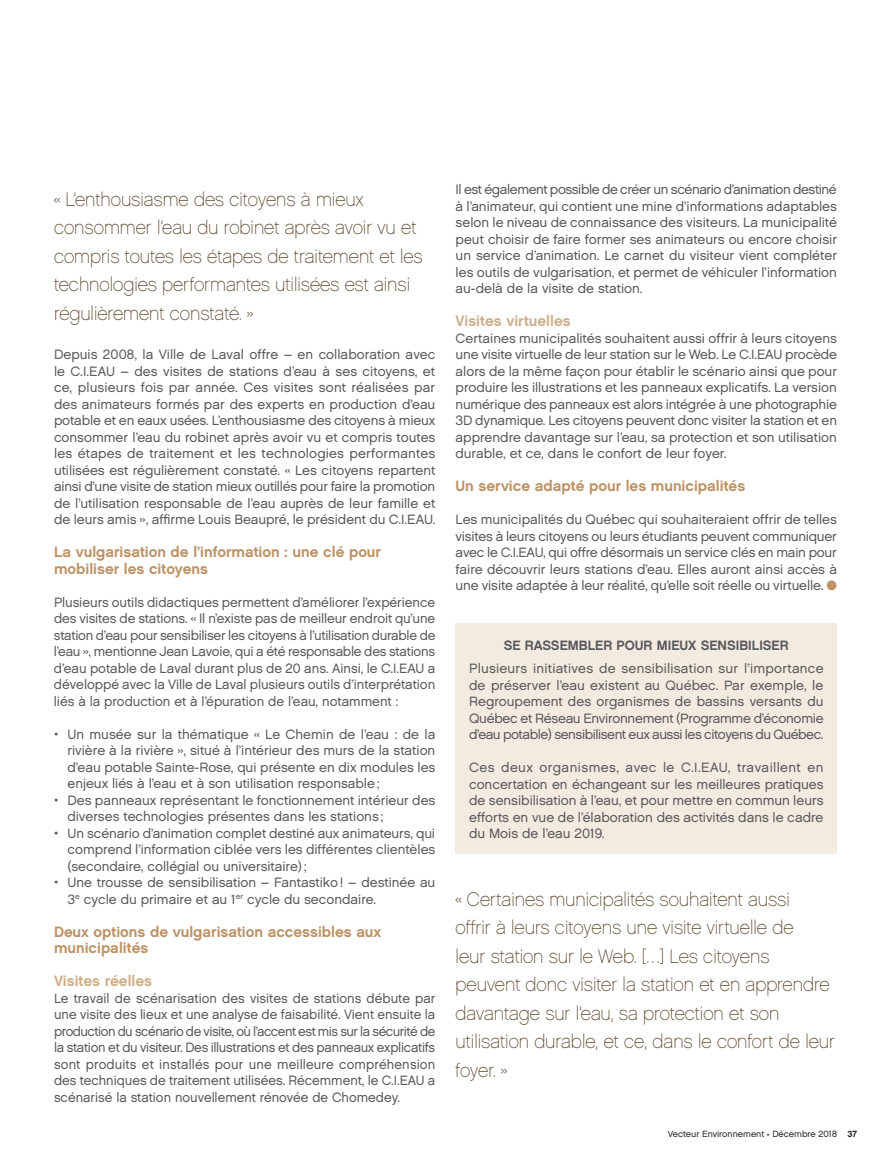
<style>
.page{position:relative;width:891px;height:1161px;background:#fff}
.page>*{position:absolute;margin:0;border:0;box-sizing:border-box;transform-origin:0 0}
.t1{font:19.5px/28.5px "Chalet Paris Nineteen Sixty";color:#574227;scale:.92 1}
.t2{font:15px/16.5px "Chalet New York Nineteen Sixty";color:#bd9264}
.t3{font:15px "Chalet New York Nineteen Sixty";color:#ceae89}
.t4{font:13.5px/16.5px "Chalet London Nineteen Sixty";color:#57585a;text-align:justify}
.t5{font:13.5px "Chalet New York Nineteen Sixty";color:#57585a}
.t6{font:9px "Chalet London Nineteen Sixty";color:#231f20}
.s1{color:#bd9264}
.s2{font-family:"Chalet New York Nineteen Sixty"}
</style>
<div class="page">
<div style="left:456px;top:623px;width:381px;height:231px;background:#f3eae0"></div>
<h1 class="t1" style="left:54px;top:185px;width:402px">« L’enthousiasme des citoyens à mieux consommer l’eau du robinet après avoir vu et compris toutes les étapes de traitement et les technologies performantes utilisées est ainsi régulièrement constaté. »</h1>
<p class="t4" style="left:54px;top:346px;width:383px">Depuis 2008, la Ville de Laval offre – en collaboration avec le C.I.EAU – des visites de stations d’eau à ses citoyens, et ce, plusieurs fois par année. Ces visites sont réalisées par des animateurs formés par des experts en production d’eau potable et en eaux usées. L’enthousiasme des citoyens à mieux consommer l’eau du robinet après avoir vu et compris toutes les étapes de traitement et les technologies performantes utilisées est régulièrement constaté. « Les citoyens repartent ainsi d’une visite de station mieux outillés pour faire la promotion de l’utilisation responsable de l’eau auprès de leur famille et de leurs amis », affirme Louis Beaupré, le président du C.I.EAU.</p>
<p class="t2" style="left:54px;top:544px;width:329px">La vulgarisation de l’information : une clé pour mobiliser les citoyens</p>
<p class="t4" style="left:54px;top:594px;width:383px">Plusieurs outils didactiques permettent d’améliorer l’expérience des visites de stations. « Il n’existe pas de meilleur endroit qu’une station d’eau pour sensibiliser les citoyens à l’utilisation durable de l’eau », mentionne Jean Lavoie, qui a été responsable des stations d’eau potable de Laval durant plus de 20 ans. Ainsi, le C.I.EAU a développé avec la Ville de Laval plusieurs outils d’interprétation liés à la production et à l’épuration de l’eau, notamment :</p>
<p class="t4" style="left:68px;top:726px;width:369px;text-indent:-14px">• Un musée sur la thématique « Le Chemin de l’eau : de la rivière à la rivière », situé à l’intérieur des murs de la station d’eau potable Sainte-Rose, qui présente en dix modules les enjeux liés à l’eau et à son utilisation responsable;</p>
<p class="t4" style="left:68px;top:792px;width:369px;text-indent:-14px">• Des panneaux représentant le fonctionnement intérieur des diverses technologies présentes dans les stations;</p>
<p class="t4" style="left:68px;top:825px;width:369px;text-indent:-14px">• Un scénario d’animation complet destiné aux animateurs, qui comprend l’information ciblée vers les différentes clientèles (secondaire, collégial ou universitaire);</p>
<p class="t4" style="left:68px;top:874px;width:369px;text-indent:-14px">• Une trousse de sensibilisation – Fantastiko! – destinée au<br>3<sup>e</sup> cycle du primaire et au 1<sup>er</sup> cycle du secondaire.</p>
<p class="t2" style="left:54px;top:923px;width:329px">Deux options de vulgarisation accessibles aux municipalités</p>
<p class="t3" style="left:54px;top:972px;width:100px">Visites réelles</p>
<p class="t4" style="left:54px;top:990px;width:383px">Le travail de scénarisation des visites de stations débute par une visite des lieux et une analyse de faisabilité. Vient ensuite la production du scénario de visite, où l’accent est mis sur la sécurité de la station et du visiteur. Des illustrations et des panneaux explicatifs sont produits et installés pour une meilleure compréhension des techniques de traitement utilisées. Récemment, le C.I.EAU a scénarisé la station nouvellement rénovée de Chomedey.</p>
<p class="t4" style="left:456px;top:181px;width:383px">Il est également possible de créer un scénario d’animation destiné à l’animateur, qui contient une mine d’informations adaptables selon le niveau de connaissance des visiteurs. La municipalité peut choisir de faire former ses animateurs ou encore choisir un service d’animation. Le carnet du visiteur vient compléter les outils de vulgarisation, et permet de véhiculer l’information au-delà de la visite de station.</p>
<p class="t3" style="left:456px;top:312px;width:117px">Visites virtuelles</p>
<p class="t4" style="left:456px;top:330px;width:383px">Certaines municipalités souhaitent aussi offrir à leurs citoyens une visite virtuelle de leur station sur le Web. Le C.I.EAU procède alors de la même façon pour établir le scénario ainsi que pour produire les illustrations et les panneaux explicatifs. La version numérique des panneaux est alors intégrée à une photographie 3D dynamique. Les citoyens peuvent donc visiter la station et en apprendre davantage sur l’eau, sa protection et son utilisation durable, et ce, dans le confort de leur foyer.</p>
<p class="t2" style="left:456px;top:478px;width:291px">Un service adapté pour les municipalités</p>
<p class="t4" style="left:456px;top:511px;width:383px">Les municipalités du Québec qui souhaiteraient offrir de telles visites à leurs citoyens ou leurs étudiants peuvent communiquer avec le C.I.EAU, qui offre désormais un service clés en main pour faire découvrir leurs stations d’eau. Elles auront ainsi accès à une visite adaptée à leur réalité, qu’elle soit réelle ou virtuelle. <span class="s1">●</span></p>
<p class="t5" style="left:504px;top:637px;width:287px">SE RASSEMBLER POUR MIEUX SENSIBILISER</p>
<p class="t4" style="left:469px;top:660px;width:356px">Plusieurs initiatives de sensibilisation sur l’importance de préserver l’eau existent au Québec. Par exemple, le Regroupement des organismes de bassins versants du Québec et Réseau Environnement (Programme d’économie d’eau potable) sensibilisent eux aussi les citoyens du Québec.</p>
<p class="t4" style="left:469px;top:759px;width:356px">Ces deux organismes, avec le C.I.EAU, travaillent en concertation en échangeant sur les meilleures pratiques de sensibilisation à l’eau, et pour mettre en commun leurs efforts en vue de l’élaboration des activités dans le cadre du Mois de l’eau 2019.</p>
<p class="t1" style="left:456px;top:885px;width:414px">« Certaines municipalités souhaitent aussi<br>offrir à leurs citoyens une visite virtuelle de<br>leur station sur le Web. […] Les citoyens peuvent donc visiter la station et en apprendre davantage sur l’eau, sa protection et son utilisation durable, et ce, dans le confort de leur foyer. »</p>
<p class="t6" style="left:668px;top:1129px;width:191px">Vecteur Environnement • Décembre 2018 <span class="s2">37</span></p>
</div>
